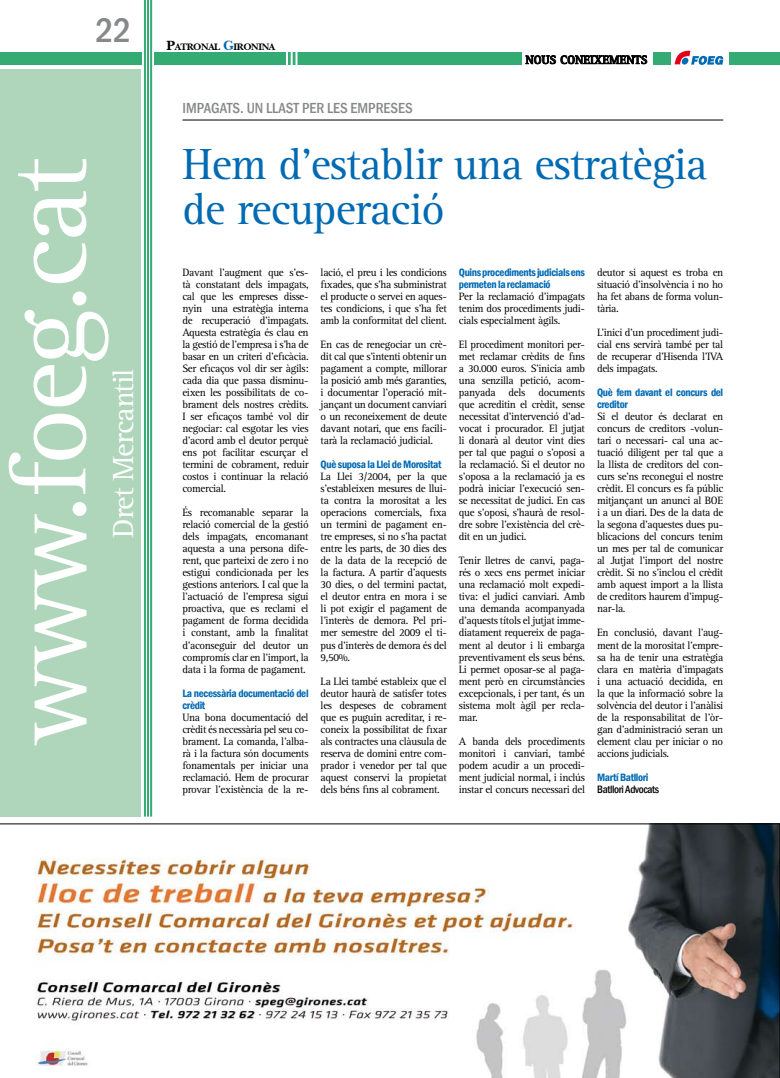
<style>
.page{position:relative;width:780px;height:1078px;background:#fff}
.page>*{position:absolute;margin:0;border:0;box-sizing:border-box;transform-origin:0 0}
.t1{font:110.3px "Rotis Serif";letter-spacing:-.03em;color:#fff}
.t2{font:45px/45px "Rotis Serif";letter-spacing:-.02em;color:#006ab2}
.t3{font:500 condensed 35px "Franklin Gothic";color:#878889}
.t4{font:30px "Rotis Serif";letter-spacing:-.03em;color:#fff}
.t5{font:500 condensed 15px "Franklin Gothic";color:#878889}
.t6{font:700 12px "Rotis Serif";letter-spacing:.01em;color:#000}
.t7{font:11px/12px "Rotis Serif";letter-spacing:-.03em;color:#000;text-align:justify}
.t8{font:600 condensed 11px/12px "Franklin Gothic";letter-spacing:-.03em;color:#006ab2}
.t9{font:500 condensed 11px "Franklin Gothic";letter-spacing:-.03em;color:#000}
.t10{font:9.8px "New BAS Kbold";letter-spacing:-.045em;color:#000}
.s1{font-size:14px}
.s2{font-size:14px;color:#006ab2}
</style>
<div class="page">
<div style="left:0;top:69px;width:141px;height:747px;background:#afd6ba"></div>
<div style="left:155px;top:52px;width:516px;height:12px;background:#34ab72"></div>
<svg style="left:674px;top:50px;width:49px;height:15px"></svg>
<div style="left:729px;top:52px;width:51px;height:12px;background:#34ab72"></div>
<hr style="left:286px;top:47px;width:2px;height:28px;background:#fff">
<hr style="left:291px;top:47px;width:2px;height:28px;background:#fff">
<hr style="left:295px;top:47px;width:2px;height:28px;background:#fff">
<hr style="left:144px;top:0;width:2px;height:816px;background:#34ab72">
<hr style="left:147px;top:0;width:2px;height:816px;background:#34ab72">
<hr style="left:150px;top:0;width:2px;height:816px;background:#34ab72">
<div style="left:0;top:52px;width:141px;height:12px;background:#34ab72"></div>
<div style="left:522px;top:50px;width:130px;height:17px;background:#fff"></div>
<svg style="left:525px;top:55px;width:122px;height:10px"></svg>
<hr style="left:182px;top:120px;width:541px;height:1px;background:#000">
<svg style="left:0;top:823px;width:780px;height:254px"></svg>
<h3 class="t3" style="left:95px;top:8px;width:37px">22</h3>
<h1 class="t1" style="left:-14px;top:745px;width:589px;rotate:-90deg">www.foeg.cat</h1>
<h3 class="t4" style="left:106px;top:538px;width:171px;rotate:-90deg">Dret Mercantil</h3>
<p class="t10" style="left:166px;top:41px;width:110px"><span class="s1">P</span>ATRONAL <span class="s2">G</span>IRONINA</p>
<p class="t6" style="left:525px;top:53px;width:123px">NOUS CONEIXEMENTS</p>
<h3 class="t5" style="left:182px;top:98px;width:232px">IMPAGATS. UN LLAST PER LES EMPRESES</h3>
<h2 class="t2" style="left:183px;top:142px;width:526px">Hem d’establir una estratègia de recuperació</h2>
<p class="t7" style="left:182px;top:267px;width:128px">Davant l’augment que s’es&shy;tà constatant dels impagats, cal que les empreses disse&shy;nyin una estratègia interna de recuperació d’impagats.<br>Aquesta estratègia és clau en la gestió de l’empresa i s’ha de basar en un criteri d’eficàcia.<br>Ser eficaços vol dir ser àgils: cada dia que passa disminu&shy;eixen les possibilitats de co&shy;brament dels nostres crèdits.<br>I ser eficaços també vol dir negociar: cal esgotar les vies d’acord amb el deutor perquè ens pot facilitar escurçar el termini de cobrament, reduir costos i continuar la relació comercial.</p>
<p class="t7" style="left:182px;top:507px;width:128px">És recomanable separar la relació comercial de la gestió dels impagats, encomanant aquesta a una persona dife&shy;rent, que parteixi de zero i no estigui condicionada per les gestions anteriors. I cal que la l’actuació de l’empresa sigui proactiva, que es reclami el pagament de forma decidida i constant, amb la finalitat d’aconseguir del deutor un compromís clar en l’import, la data i la forma de pagament.</p>
<p class="t8" style="left:182px;top:686px;width:128px">La necessària documentació del crèdit</p>
<p class="t7" style="left:182px;top:711px;width:128px">Una bona documentació del crèdit és necessària pel seu co&shy;brament. La comanda, l’alba&shy;rà i la factura són documents fonamentals per iniciar una reclamació. Hem de procurar provar l’existència de la re-</p>
<p class="t7" style="left:320px;top:267px;width:128px">lació, el preu i les condicions fixades, que s’ha subministrat el producte o servei en aques&shy;tes condicions, i que s’ha fet amb la conformitat del client.</p>
<p class="t7" style="left:320px;top:339px;width:128px">En cas de renegociar un crè&shy;dit cal que s’intenti obtenir un pagament a compte, millorar la posició amb més garanties, i documentar l’operació mit&shy;jançant un document canviari o un reconeixement de deute davant notari, que ens facili&shy;tarà la reclamació judicial.</p>
<p class="t8" style="left:320px;top:458px;width:122px">Què suposa la Llei de Morositat</p>
<p class="t7" style="left:320px;top:471px;width:128px">La Llei 3/2004, per la que s’estableixen mesures de llui&shy;ta contra la morositat a les operacions comercials, fixa un termini de pagament en&shy;tre empreses, si no s’ha pactat entre les parts, de 30 dies des de la data de la recepció de la factura. A partir d’aquests 30 dies, o del termini pactat, el deutor entra en mora i se li pot exigir el pagament de l’interès de demora. Pel pri&shy;mer semestre del 2009 el ti&shy;pus d’interès de demora és del 9,50%.</p>
<p class="t7" style="left:320px;top:675px;width:128px">La Llei també estableix que el deutor haurà de satisfer totes les despeses de cobrament que es puguin acreditar, i re&shy;coneix la possibilitat de fixar als contractes una clàusula de reserva de domini entre com&shy;prador i venedor per tal que aquest conservi la propietat dels béns fins al cobrament.</p>
<p class="t8" style="left:459px;top:266px;width:128px">Quins procediments judicials ens permeten la reclamació</p>
<p class="t7" style="left:459px;top:291px;width:128px">Per la reclamació d’impagats tenim dos procediments judi&shy;cials especialment àgils.</p>
<p class="t7" style="left:459px;top:339px;width:128px">El procediment monitori per&shy;met reclamar crèdits de fins a 30.000 euros. S’inicia amb una senzilla petició, acom&shy;panyada dels documents que acreditin el crèdit, sense necessitat d’intervenció d’ad&shy;vocat i procurador. El jutjat li donarà al deutor vint dies per tal que pagui o s’oposi a la reclamació. Si el deutor no s’oposa a la reclamació ja es podrà iniciar l’execució sen&shy;se necessitat de judici. En cas que s’oposi, s’haurà de resol&shy;dre sobre l’existència del crè&shy;dit en un judici.</p>
<p class="t7" style="left:459px;top:555px;width:128px">Tenir lletres de canvi, paga&shy;rés o xecs ens permet iniciar una reclamació molt expedi&shy;tiva: el judici canviari. Amb una demanda acompanyada d’aquests títols el jutjat imme&shy;diatament requereix de paga&shy;ment al deutor i li embarga preventivament els seus béns.<br>Li permet oposar-se al paga&shy;ment però en circumstàncies excepcionals, i per tant, és un sistema molt àgil per recla&shy;mar.</p>
<p class="t7" style="left:459px;top:735px;width:128px">A banda dels procediments monitori i canviari, també podem acudir a un procedi&shy;ment judicial normal, i inclús instar el concurs necessari del</p>
<p class="t7" style="left:597px;top:267px;width:128px">deutor si aquest es troba en situació d’insolvència i no ho ha fet abans de forma volun&shy;tària.</p>
<p class="t7" style="left:597px;top:327px;width:128px">L’inici d’un procediment judi&shy;cial ens servirà també per tal de recuperar d’Hisenda l’IVA dels impagats.</p>
<p class="t8" style="left:597px;top:386px;width:128px">Què fem davant el concurs del creditor</p>
<p class="t7" style="left:597px;top:411px;width:128px">Si el deutor és declarat en concurs de creditors -volun&shy;tari o necessari- cal una ac&shy;tuació diligent per tal que a la llista de creditors del con&shy;curs se’ns reconegui el nostre crèdit. El concurs es fa públic mitjançant un anunci al BOE i a un diari. Des de la data de la segona d’aquestes dues pu&shy;blicacions del concurs tenim un mes per tal de comunicar al Jutjat l’import del nostre crèdit. Si no s’inclou el crèdit amb aquest import a la llista de creditors haurem d’impug&shy;nar-la.</p>
<p class="t7" style="left:597px;top:627px;width:128px">En conclusió, davant l’aug&shy;ment de la morositat l’empre&shy;sa ha de tenir una estratègia clara en matèria d’impagats i una actuació decidida, en la que la informació sobre la solvència del deutor i l’anàlisi de la responsabilitat de l’òr&shy;gan d’administració seran un element clau per iniciar o no accions judicials.</p>
<p class="t8" style="left:597px;top:770px;width:53px">Martí Batllori</p>
<p class="t9" style="left:597px;top:781px;width:64px">BATLLORI ADVOCATS</p>
</div>
